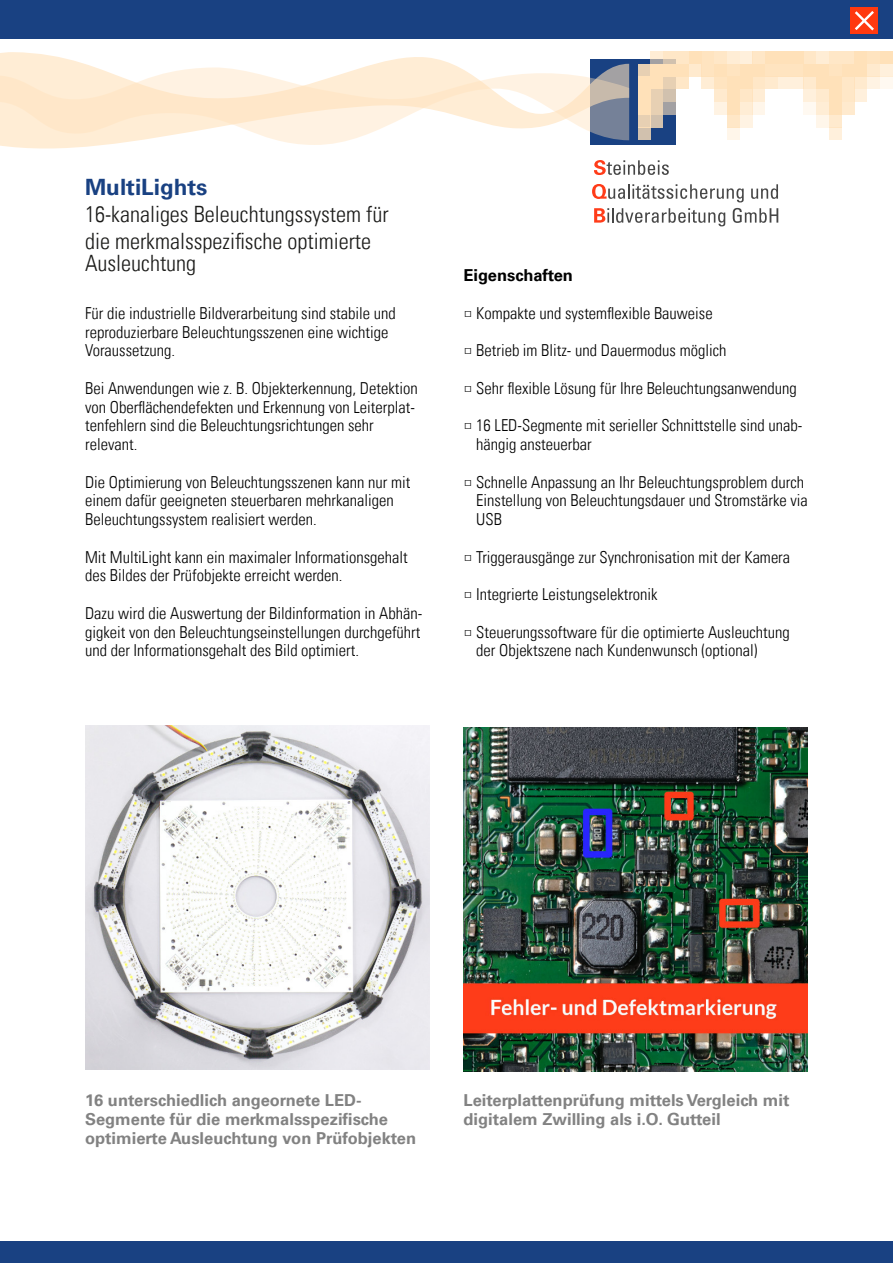
<style>
.page{position:relative;width:893px;height:1263px;background:#fff}
.page>*{position:absolute;margin:0;border:0;box-sizing:border-box;transform-origin:0 0}
.t1{font:300 condensed 22.5px/27px "Univers LT";color:#1a1a18}
.t2{font:700 22.5px "Univers LT";color:#194182}
.t3{font:300 condensed 16.5px/18.8px "Univers LT";color:#000}
.t4{font:700 16.5px/18.8px "Univers LT";color:#828282}
.t5{font:700 16.5px "Univers LT";color:#000}
.s1{font-family:"Lucida Grande";font-weight:400;font-stretch:normal}
</style>
<div class="page">
<div style="left:0;top:0;width:893px;height:38px;background:#194182"></div>
<div style="left:0;top:1242px;width:893px;height:21px;background:#194182"></div>
<div style="left:851px;top:7px;width:27px;height:27px;background:#ff390f"></div>
<svg style="left:855px;top:11px;width:19px;height:19px"></svg>
<div style="left:591px;top:60px;width:85px;height:85px;background:#194182"></div>
<div style="left:638px;top:64px;width:12px;height:13px;background:#e7d0b3"></div>
<div style="left:829px;top:64px;width:13px;height:13px;background:#ffe4c0"></div>
<div style="left:638px;top:128px;width:12px;height:12px;background:#d1c1ae"></div>
<div style="left:829px;top:128px;width:13px;height:12px;background:#fff0dc"></div>
<div style="left:650px;top:64px;width:13px;height:13px;background:#ffe1b9"></div>
<div style="left:816px;top:64px;width:13px;height:13px;background:#ffe1b9"></div>
<div style="left:663px;top:51px;width:13px;height:13px;background:#ffe1b9;opacity:.8"></div>
<div style="left:803px;top:51px;width:13px;height:13px;background:#ffe7c7"></div>
<div style="left:867px;top:51px;width:13px;height:13px;background:#ffe4c0"></div>
<div style="left:842px;top:51px;width:12px;height:13px;background:#ffe7c7"></div>
<div style="left:854px;top:51px;width:13px;height:13px;background:#ffe1b9"></div>
<div style="left:676px;top:51px;width:13px;height:13px;background:#ffe7c7"></div>
<div style="left:765px;top:51px;width:13px;height:13px;background:#ffe1b9"></div>
<div style="left:880px;top:51px;width:13px;height:13px;background:#ffe1b9"></div>
<div style="left:714px;top:51px;width:13px;height:13px;background:#ffe7c7"></div>
<div style="left:752px;top:51px;width:13px;height:13px;background:#ffe7c7"></div>
<div style="left:727px;top:51px;width:13px;height:13px;background:#ffedd5"></div>
<div style="left:740px;top:51px;width:12px;height:13px;background:#fff0dc"></div>
<div style="left:638px;top:77px;width:12px;height:12px;background:#ffe1b9"></div>
<div style="left:829px;top:77px;width:13px;height:12px;background:#ffe1b9"></div>
<div style="left:650px;top:51px;width:13px;height:13px;background:#ffe1b9;opacity:.6"></div>
<div style="left:816px;top:51px;width:13px;height:13px;background:#ffedd5"></div>
<div style="left:829px;top:51px;width:13px;height:13px;background:#ffe7c7"></div>
<div style="left:650px;top:115px;width:13px;height:13px;background:#d1c1ae"></div>
<div style="left:816px;top:115px;width:13px;height:13px;background:#fff6ea"></div>
<div style="left:727px;top:128px;width:13px;height:12px;background:#fff6ea"></div>
<div style="left:663px;top:102px;width:13px;height:13px;background:#a3a1a3"></div>
<div style="left:803px;top:102px;width:13px;height:13px;background:#fff9f1"></div>
<div style="left:842px;top:102px;width:12px;height:13px;background:#ffeace"></div>
<div style="left:676px;top:77px;width:13px;height:12px;background:#ffe7c7"></div>
<div style="left:765px;top:77px;width:13px;height:12px;background:#ffeace"></div>
<div style="left:880px;top:77px;width:13px;height:12px;background:#fff9f1"></div>
<div style="left:714px;top:77px;width:13px;height:12px;background:#ffe4c0"></div>
<div style="left:752px;top:77px;width:13px;height:12px;background:#ffe7c7"></div>
<div style="left:727px;top:77px;width:13px;height:12px;background:#ffe1b9"></div>
<div style="left:740px;top:77px;width:12px;height:12px;background:#ffe1b9"></div>
<div style="left:727px;top:102px;width:13px;height:13px;background:#ffe1b9"></div>
<div style="left:740px;top:102px;width:12px;height:13px;background:#ffedd5"></div>
<div style="left:714px;top:89px;width:13px;height:13px;background:#ffeace"></div>
<div style="left:752px;top:89px;width:13px;height:13px;background:#ffedd5"></div>
<div style="left:714px;top:102px;width:13px;height:13px;background:#fff3e3"></div>
<div style="left:752px;top:102px;width:13px;height:13px;background:#fff6ea"></div>
<div style="left:689px;top:64px;width:12px;height:13px;background:#ffeace"></div>
<div style="left:791px;top:64px;width:12px;height:13px;background:#ffe4c0"></div>
<div style="left:727px;top:115px;width:13px;height:13px;background:#ffe7c7"></div>
<div style="left:740px;top:115px;width:12px;height:13px;background:#fff3e3"></div>
<div style="left:701px;top:64px;width:13px;height:13px;background:#ffe4c0"></div>
<div style="left:701px;top:77px;width:13px;height:12px;background:#ffedd5"></div>
<div style="left:650px;top:77px;width:13px;height:12px;background:#ffe1b9"></div>
<div style="left:816px;top:77px;width:13px;height:12px;background:#ffe1b9"></div>
<div style="left:663px;top:64px;width:13px;height:13px;background:#ffe1b9"></div>
<div style="left:803px;top:64px;width:13px;height:13px;background:#ffe1b9"></div>
<div style="left:867px;top:64px;width:13px;height:13px;background:#ffeace"></div>
<div style="left:842px;top:64px;width:12px;height:13px;background:#ffe1b9"></div>
<div style="left:854px;top:64px;width:13px;height:13px;background:#ffe1b9"></div>
<div style="left:676px;top:64px;width:13px;height:13px;background:#ffe1b9"></div>
<div style="left:765px;top:64px;width:13px;height:13px;background:#ffe4c0"></div>
<div style="left:880px;top:64px;width:13px;height:13px;background:#fff0dc"></div>
<div style="left:714px;top:64px;width:13px;height:13px;background:#ffe1b9"></div>
<div style="left:752px;top:64px;width:13px;height:13px;background:#ffe1b9"></div>
<div style="left:727px;top:64px;width:13px;height:13px;background:#ffe4c0"></div>
<div style="left:740px;top:64px;width:12px;height:13px;background:#ffe1b9"></div>
<div style="left:727px;top:89px;width:13px;height:13px;background:#ffe1b9"></div>
<div style="left:740px;top:89px;width:12px;height:13px;background:#ffe7c7"></div>
<div style="left:689px;top:51px;width:12px;height:13px;background:#ffe1b9"></div>
<div style="left:791px;top:51px;width:12px;height:13px;background:#ffe1b9"></div>
<div style="left:701px;top:51px;width:13px;height:13px;background:#ffe4c0"></div>
<div style="left:638px;top:89px;width:12px;height:13px;background:#ffe1b9"></div>
<div style="left:829px;top:89px;width:13px;height:13px;background:#ffe1b9"></div>
<div style="left:650px;top:89px;width:13px;height:13px;background:#e7d0b3"></div>
<div style="left:816px;top:89px;width:13px;height:13px;background:#ffeace"></div>
<div style="left:663px;top:77px;width:13px;height:12px;background:#e7d0b3"></div>
<div style="left:803px;top:77px;width:13px;height:12px;background:#ffeace"></div>
<div style="left:791px;top:77px;width:12px;height:12px;background:#fff0dc"></div>
<div style="left:778px;top:64px;width:13px;height:13px;background:#ffe4c0"></div>
<div style="left:778px;top:51px;width:13px;height:13px;background:#ffe1b9"></div>
<div style="left:778px;top:77px;width:13px;height:12px;background:#fff0dc"></div>
<div style="left:867px;top:77px;width:13px;height:12px;background:#fff3e3"></div>
<div style="left:842px;top:77px;width:12px;height:12px;background:#ffe7c7"></div>
<div style="left:854px;top:77px;width:13px;height:12px;background:#ffeace"></div>
<div style="left:638px;top:102px;width:12px;height:13px;background:#ffe1b9"></div>
<div style="left:829px;top:102px;width:13px;height:13px;background:#ffe1b9"></div>
<div style="left:650px;top:102px;width:13px;height:13px;background:#e7d0b3"></div>
<div style="left:816px;top:102px;width:13px;height:13px;background:#ffedd5"></div>
<div style="left:663px;top:89px;width:13px;height:13px;background:#d1c1ae"></div>
<div style="left:803px;top:89px;width:13px;height:13px;background:#fff0dc"></div>
<div style="left:854px;top:89px;width:13px;height:13px;background:#fff0dc"></div>
<div style="left:842px;top:89px;width:12px;height:13px;background:#ffe7c7"></div>
<div style="left:638px;top:115px;width:12px;height:13px;background:#e7d0b3"></div>
<div style="left:829px;top:115px;width:13px;height:13px;background:#ffeace"></div>
<svg style="left:0;top:52px;width:629px;height:97px"></svg>
<svg style="left:594px;top:160px;width:75px;height:15px"></svg>
<svg style="left:592px;top:184px;width:152px;height:18px"></svg>
<svg style="left:751px;top:184px;width:27px;height:15px"></svg>
<svg style="left:594px;top:208px;width:131px;height:18px"></svg>
<svg style="left:733px;top:208px;width:45px;height:15px"></svg>
<img style="left:85px;top:725px;width:344px;height:344px">
<img style="left:463px;top:727px;width:345px;height:345px">
<h1 class="t2" style="left:85px;top:179px;width:124px">MultiLights</h1>
<h1 class="t1" style="left:85px;top:202px;width:305px">16-kanaliges Beleuchtungssystem für die merkmalsspezifische optimierte</h1>
<h1 class="t1" style="left:85px;top:252px;width:113px">Ausleuchtung</h1>
<p class="t3" style="left:85px;top:305px;width:312px">Für die industrielle Bildverarbeitung sind stabile und reproduzierbare Beleuchtungsszenen eine wichtige<br>Voraussetzung.</p>
<p class="t3" style="left:85px;top:380px;width:334px">Bei Anwendungen wie z. B. Objekterkennung, Detektion von Oberflächendefekten und Erkennung von Leiterplat&shy;tenfehlern sind die Beleuchtungsrichtungen sehr relevant.</p>
<p class="t3" style="left:85px;top:474px;width:327px">Die Optimierung von Beleuchtungsszenen kann nur mit einem dafür geeigneten steuerbaren mehrkanaligen<br>Beleuchtungssystem realisiert werden.</p>
<p class="t3" style="left:85px;top:549px;width:324px">Mit MultiLight kann ein maximaler Informationsgehalt des Bildes der Prüfobjekte erreicht werden.</p>
<p class="t3" style="left:85px;top:605px;width:339px;text-align:justify">Dazu wird die Auswertung der Bildinformation in Abhän&shy;gigkeit von den Beleuchtungseinstellungen durchgeführt und der Informationsgehalt des Bild optimiert.</p>
<p class="t5" style="left:463px;top:269px;width:111px">Eigenschaften</p>
<p class="t3" style="left:463px;top:305px;width:251px"><span class="s1">□</span> Kompakte und systemflexible Bauweise</p>
<p class="t3" style="left:463px;top:343px;width:264px"><span class="s1">□</span> Betrieb im Blitz- und Dauermodus möglich</p>
<p class="t3" style="left:463px;top:380px;width:335px"><span class="s1">□</span> Sehr flexible Lösung für Ihre Beleuchtungsanwendung</p>
<p class="t3" style="left:476px;top:418px;width:328px;text-indent:-13px"><span class="s1">□</span> 16 LED-Segmente mit serieller Schnittstelle sind unab&shy;hängig ansteuerbar</p>
<p class="t3" style="left:476px;top:474px;width:333px;text-indent:-13px"><span class="s1">□</span> Schnelle Anpassung an Ihr Beleuchtungsproblem durch<br>Einstellung von Beleuchtungsdauer und Stromstärke via<br>USB</p>
<p class="t3" style="left:463px;top:549px;width:328px"><span class="s1">□</span> Triggerausgänge zur Synchronisation mit der Kamera</p>
<p class="t3" style="left:463px;top:586px;width:196px"><span class="s1">□</span> Integrierte Leistungselektronik</p>
<p class="t3" style="left:476px;top:624px;width:315px;text-indent:-13px"><span class="s1">□</span> Steuerungssoftware für die optimierte Ausleuchtung der Objektszene nach Kundenwunsch (optional)</p>
<p class="t4" style="left:85px;top:1093px;width:333px">16 unterschiedlich angeornete LED-<br>Segmente für die merkmalsspezifische optimierte Ausleuchtung von Prüfobjekten</p>
<p class="t4" style="left:463px;top:1093px;width:327px">Leiterplattenprüfung mittels Vergleich mit digitalem Zwilling als i.O. Gutteil</p>
</div>
